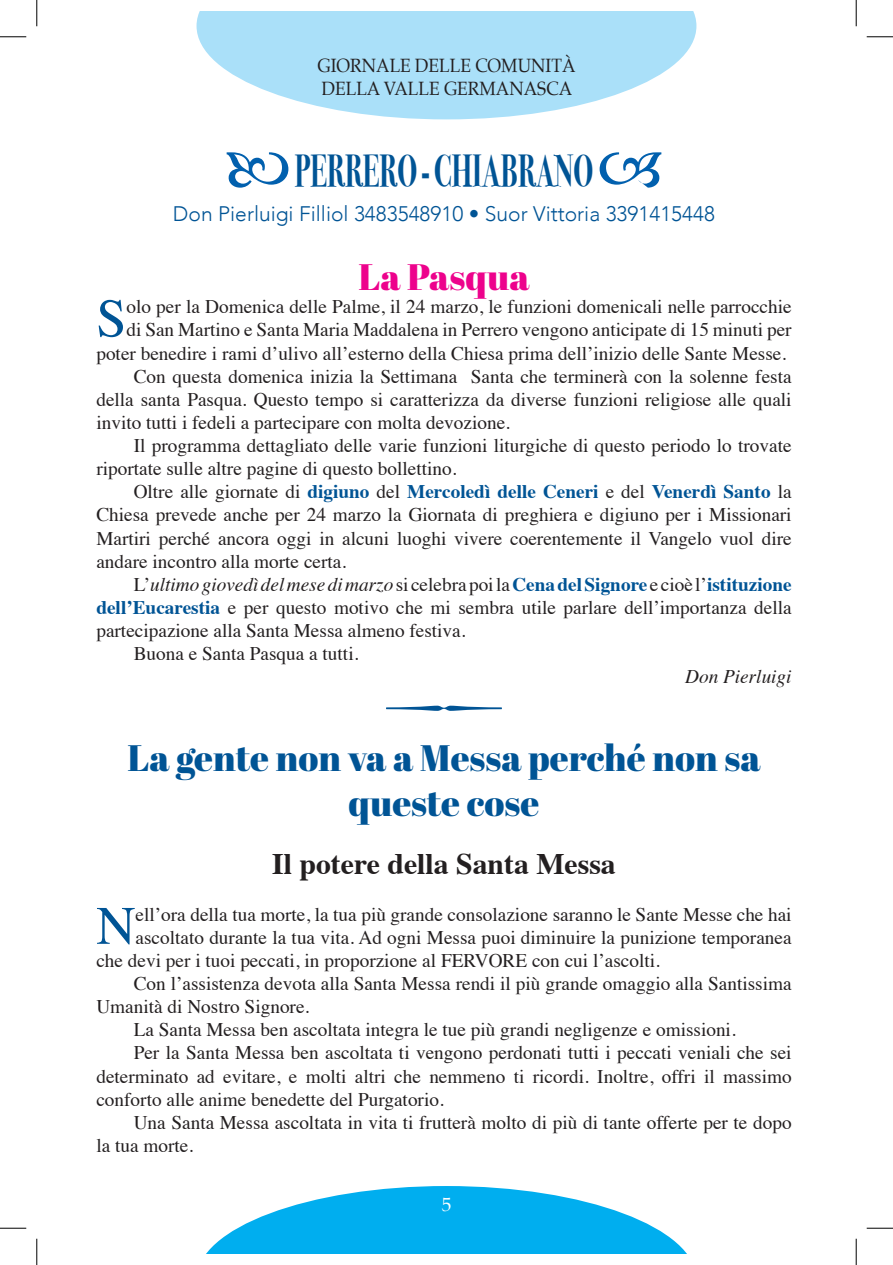
<style>
.page{position:relative;width:893px;height:1265px;background:#fff}
.page>*{position:absolute;margin:0;border:0;box-sizing:border-box;transform-origin:0 0}
.t1{font:54.25px "Times";color:#005495}
.t2{font:700 44.8px "Bodoni Svty Two ITCTT";color:#005495;scale:.62 1}
.t3{font:36.75px/44.1px "Abril Fatface";color:#005495;text-align:center}
.t4{font:36.75px "Abril Fatface";color:#ed028c}
.t5{font:700 29.75px "Times";color:#231f20}
.t6{font:300 21px "Avenir";color:#005495}
.t7{font:19.25px "Times";color:#231f20}
.t8{font:italic 19.25px "Times";color:#231f20}
.t9{font:700 19.25px "Times";color:#005495}
.t10{font:19.25px/22.8px "Palatino";color:#231f20;scale:.9 1}
.t11{font:19.25px "Palatino";color:#fff}
.s1{font-weight:400;color:#231f20}
.s2{font-style:normal}
.s3{font-weight:700;font-style:normal;color:#005495}
.s4{font-weight:700;color:#005495}
</style>
<div class="page">
<svg style="left:196px;top:12px;width:500px;height:107px;fill:#aae0f9"></svg>
<svg style="left:207px;top:1186px;width:479px;height:66px"></svg>
<svg style="left:226px;top:152px;width:62px;height:36px"></svg>
<svg style="left:599px;top:152px;width:62px;height:36px"></svg>
<svg style="left:0;top:36px;width:26px;height:1px"></svg>
<svg style="left:866px;top:36px;width:26px;height:1px"></svg>
<svg style="left:0;top:1227px;width:26px;height:1px"></svg>
<svg style="left:866px;top:1227px;width:26px;height:1px"></svg>
<svg style="left:36px;top:0;width:1px;height:26px"></svg>
<svg style="left:36px;top:1238px;width:1px;height:26px"></svg>
<svg style="left:855px;top:0;width:1px;height:26px"></svg>
<svg style="left:855px;top:1238px;width:1px;height:26px"></svg>
<p class="t10" style="left:317px;top:54px;width:288px">GIORNALE DELLE COMUNITÀ<br>DELLA VALLE GERMANASCA</p>
<h2 class="t2" style="left:294px;top:134px;width:483px">PERRERO - CHIABRANO</h2>
<p class="t6" style="left:173px;top:202px;width:543px">Don Pierluigi Filliol 3483548910 • Suor Vittoria 3391415448</p>
<h3 class="t4" style="left:358px;top:251px;width:172px">La Pasqua</h3>
<h1 class="t1" style="left:96px;top:267px;width:32px">S</h1>
<p class="t7" style="left:126px;top:289px;width:666px">olo per la Domenica delle Palme, il 24 marzo, le funzioni domenicali nelle parrocchie</p>
<p class="t7" style="left:126px;top:312px;width:666px">di San Martino e Santa Maria Maddalena in Perrero vengono anticipate di 15 minuti per</p>
<p class="t7" style="left:96px;top:335px;width:691px">poter benedire i rami d’ulivo all’esterno della Chiesa prima dell’inizio delle Sante Messe.</p>
<p class="t7" style="left:134px;top:358px;width:659px">Con questa domenica inizia la Settimana Santa che terminerà con la solenne festa</p>
<p class="t7" style="left:96px;top:381px;width:696px">della santa Pasqua. Questo tempo si caratterizza da diverse funzioni religiose alle quali</p>
<p class="t7" style="left:96px;top:404px;width:415px">invito tutti i fedeli a partecipare con molta devozione.</p>
<p class="t7" style="left:134px;top:427px;width:659px">Il programma dettagliato delle varie funzioni liturgiche di questo periodo lo trovate</p>
<p class="t7" style="left:96px;top:450px;width:361px">riportate sulle altre pagine di questo bollettino.</p>
<p class="t9" style="left:134px;top:473px;width:659px"><span class="s1">Oltre alle giornate di</span> digiuno <span class="s1">del</span> Mercoledì delle Ceneri <span class="s1">e del</span> Venerdì Santo <span class="s1">la</span></p>
<p class="t7" style="left:96px;top:497px;width:696px">Chiesa prevede anche per 24 marzo la Giornata di preghiera e digiuno per i Missionari</p>
<p class="t7" style="left:96px;top:520px;width:696px">Martiri perché ancora oggi in alcuni luoghi vivere coerentemente il Vangelo vuol dire</p>
<p class="t7" style="left:96px;top:543px;width:251px">andare incontro alla morte certa.</p>
<p class="t8" style="left:134px;top:567px;width:659px"><span class="s2">L’</span>ultimo giovedì del mese di marzo <span class="s2">si celebra poi la</span> <span class="s3">Cena del Signore</span> <span class="s2">e cioè l’</span><span class="s3">istituzione</span></p>
<p class="t7" style="left:96px;top:589px;width:696px"><span class="s4">dell’Eucarestia</span> e per questo motivo che mi sembra utile parlare dell’importanza della</p>
<p class="t7" style="left:96px;top:612px;width:370px">partecipazione alla Santa Messa almeno festiva.</p>
<p class="t7" style="left:134px;top:635px;width:226px">Buona e Santa Pasqua a tutti.</p>
<p class="t8" style="left:684px;top:660px;width:108px">Don Pierluigi</p>
<h3 class="t3" style="left:127px;top:735px;width:634px">La gente non va a Messa perché non sa queste cose</h3>
<h3 class="t5" style="left:272px;top:835px;width:345px">Il potere della Santa Messa</h3>
<h1 class="t1" style="left:96px;top:874px;width:41px">N</h1>
<p class="t7" style="left:135px;top:896px;width:657px">ell’ora della tua morte, la tua più grande consolazione saranno le Sante Messe che hai</p>
<p class="t7" style="left:135px;top:919px;width:657px">ascoltato durante la tua vita. Ad ogni Messa puoi diminuire la punizione temporanea</p>
<p class="t7" style="left:96px;top:942px;width:564px">che devi per i tuoi peccati, in proporzione al FERVORE con cui l’ascolti.</p>
<p class="t7" style="left:134px;top:965px;width:659px">Con l’assistenza devota alla Santa Messa rendi il più grande omaggio alla Santissima</p>
<p class="t7" style="left:96px;top:988px;width:214px">Umanità di Nostro Signore.</p>
<p class="t7" style="left:134px;top:1011px;width:603px">La Santa Messa ben ascoltata integra le tue più grandi negligenze e omissioni.</p>
<p class="t7" style="left:134px;top:1034px;width:659px">Per la Santa Messa ben ascoltata ti vengono perdonati tutti i peccati veniali che sei</p>
<p class="t7" style="left:96px;top:1057px;width:696px">determinato ad evitare, e molti altri che nemmeno ti ricordi. Inoltre, offri il massimo</p>
<p class="t7" style="left:96px;top:1080px;width:349px">conforto alle anime benedette del Purgatorio.</p>
<p class="t7" style="left:134px;top:1103px;width:659px">Una Santa Messa ascoltata in vita ti frutterà molto di più di tante offerte per te dopo</p>
<p class="t7" style="left:96px;top:1127px;width:98px">la tua morte.</p>
<p class="t11" style="left:441px;top:1188px;width:11px">5</p>
</div>
